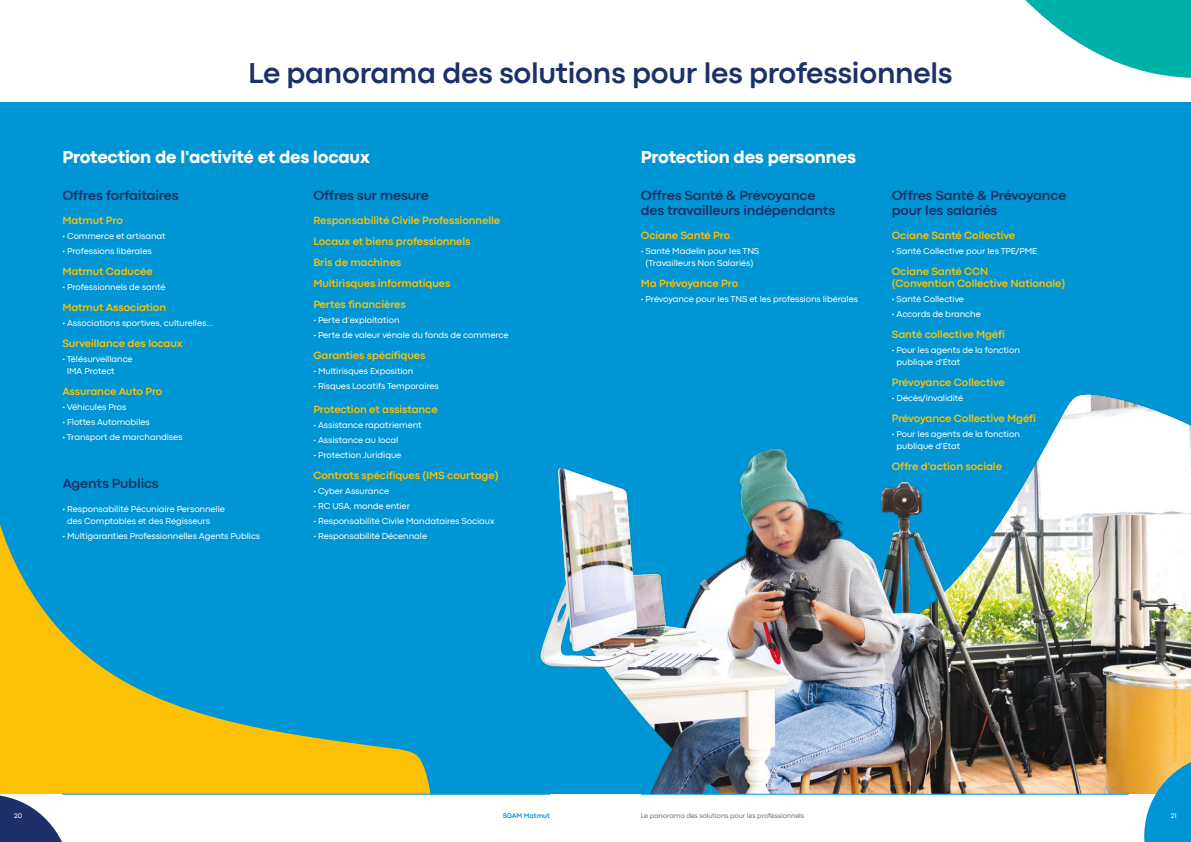
<style>
.page{position:relative;width:1191px;height:842px;background:#fff}
.page>*{position:absolute;margin:0;border:0;box-sizing:border-box;transform-origin:0 0}
.t1{font:700 30px "Codec Pro";letter-spacing:-.01em;color:#1d3168}
.t2{font:800 18px "Codec Pro";letter-spacing:-.01em;color:#fff}
.t3{font:700 14px/15px "Codec Pro";letter-spacing:-.01em;color:#1d3168}
.t4{font:700 11px/21px "Codec Pro";letter-spacing:-.01em;color:#fcc105}
.t5{font:9px/12px "Codec Pro";letter-spacing:-.01em;color:#fff}
.t6{font:7px "Codec Pro";letter-spacing:-.01em;color:#706f6f}
.t7{font:700 7px "Codec Pro";letter-spacing:-.01em;color:#0095d4}
.t8{font:7px "Codec Pro";color:#fff}
.t9{font:5px "Codec Pro";letter-spacing:-.01em;color:#f7a600}
.s1{color:#575756}
</style>
<div class="page">
<img style="left:794px;top:0;width:397px;height:794px">
<img style="left:662px;top:102px;width:132px;height:692px">
<svg style="left:791px;top:279px;width:6px;height:5px"></svg>
<svg style="left:989px;top:279px;width:6px;height:5px"></svg>
<svg style="left:791px;top:558px;width:6px;height:6px"></svg>
<svg style="left:989px;top:558px;width:6px;height:6px"></svg>
<svg style="left:0;top:102px;width:662px;height:692px;background:#1f9bc1"></svg>
<hr style="left:62px;top:794px;width:488px;height:1px;background:#0095d4">
<hr style="left:641px;top:794px;width:487px;height:1px;background:#0095d4">
<svg style="left:0;top:794px;width:67px;height:48px"></svg>
<svg style="left:1137px;top:757px;width:54px;height:85px;background:#61a9af"></svg>
<h1 class="t1" style="left:248px;top:55px;width:706px">Le panorama des solutions pour les professionnels</h1>
<h2 class="t2" style="left:62px;top:147px;width:309px">Protection de l'activité et des locaux</h2>
<h3 class="t3" style="left:62px;top:188px;width:118px">Offres forfaitaires</h3>
<p class="t4" style="left:62px;top:210px;width:62px">Matmut Pro</p>
<p class="t5" style="left:62px;top:230px;width:105px">• Commerce et artisanat</p>
<p class="t5" style="left:62px;top:245px;width:91px">• Professions libérales</p>
<p class="t4" style="left:62px;top:261px;width:92px">Matmut Caducée</p>
<p class="t5" style="left:62px;top:281px;width:105px">• Professionnels de santé</p>
<p class="t4" style="left:62px;top:297px;width:105px">Matmut Association</p>
<p class="t5" style="left:62px;top:317px;width:152px">• Associations sportives, culturelles...</p>
<p class="t4" style="left:62px;top:333px;width:122px">Surveillance des locaux</p>
<p class="t5" style="left:67px;top:353px;width:67px;text-indent:-4px">• Télésurveillance<br>IMA Protect</p>
<p class="t4" style="left:62px;top:381px;width:102px">Assurance Auto Pro</p>
<p class="t5" style="left:62px;top:401px;width:66px">• Véhicules Pros</p>
<p class="t5" style="left:62px;top:416px;width:89px">• Flottes Automobiles</p>
<p class="t5" style="left:62px;top:431px;width:122px">• Transport de marchandises</p>
<h3 class="t3" style="left:62px;top:476px;width:98px">Agents Publics</h3>
<p class="t5" style="left:67px;top:503px;width:159px;text-indent:-5px">• Responsabilité Pécuniaire Personnelle des Comptables et des Régisseurs</p>
<p class="t5" style="left:62px;top:530px;width:199px">• Multigaranties Professionnelles Agents Publics</p>
<h3 class="t3" style="left:313px;top:188px;width:117px">Offres sur mesure</h3>
<p class="t4" style="left:313px;top:210px;width:188px">Responsabilité Civile Professionnelle<br>Locaux et biens professionnels<br>Bris de machines<br>Multirisques informatiques<br>Pertes financières</p>
<p class="t5" style="left:313px;top:314px;width:88px">• Perte d’exploitation</p>
<p class="t5" style="left:313px;top:329px;width:197px">• Perte de valeur vénale du fonds de commerce</p>
<p class="t4" style="left:313px;top:345px;width:114px">Garanties spécifiques</p>
<p class="t5" style="left:313px;top:365px;width:102px">• Multirisques Exposition</p>
<p class="t5" style="left:313px;top:380px;width:127px">• Risques Locatifs Temporaires</p>
<p class="t4" style="left:313px;top:399px;width:126px">Protection et assistance</p>
<p class="t5" style="left:313px;top:419px;width:110px">• Assistance rapatriement</p>
<p class="t5" style="left:313px;top:434px;width:86px">• Assistance au local</p>
<p class="t5" style="left:313px;top:449px;width:89px">• Protection Juridique</p>
<p class="t4" style="left:313px;top:465px;width:187px">Contrats spécifiques (IMS courtage)</p>
<p class="t5" style="left:313px;top:485px;width:77px">• Cyber Assurance</p>
<p class="t5" style="left:313px;top:500px;width:98px">• RC USA, monde entier</p>
<p class="t5" style="left:313px;top:515px;width:183px">• Responsabilité Civile Mandataires Sociaux</p>
<p class="t5" style="left:313px;top:530px;width:115px">• Responsabilité Décennale</p>
<h2 class="t2" style="left:641px;top:147px;width:217px">Protection des personnes</h2>
<h3 class="t3" style="left:641px;top:188px;width:196px">Offres Santé &amp; Prévoyance des travailleurs indépendants</h3>
<p class="t4" style="left:641px;top:225px;width:91px">Ociane Santé Pro</p>
<p class="t5" style="left:641px;top:245px;width:120px;text-align:center">• Santé Madelin pour les TNS (Travailleurs Non Salariés)</p>
<p class="t4" style="left:641px;top:273px;width:99px">Ma Prévoyance Pro</p>
<p class="t5" style="left:641px;top:293px;width:219px">• Prévoyance pour les TNS et les professions libérales</p>
<h3 class="t3" style="left:891px;top:188px;width:176px">Offres Santé &amp; Prévoyance pour les salariés</h3>
<p class="t4" style="left:891px;top:225px;width:125px">Ociane Santé Collective</p>
<p class="t5" style="left:891px;top:245px;width:147px">• Santé Collective pour les TPE/PME</p>
<p class="t4" style="left:891px;top:266px;width:175px;line-height:12px">Ociane Santé CCN<br>(Convention Collective Nationale)</p>
<p class="t5" style="left:891px;top:293px;width:74px">• Santé Collective</p>
<p class="t5" style="left:891px;top:308px;width:91px">• Accords de branche</p>
<p class="t4" style="left:891px;top:324px;width:115px">Santé collective Mgéfi</p>
<p class="t5" style="left:896px;top:344px;width:125px;text-indent:-5px">• Pour les agents de la fonction publique d'État</p>
<p class="t4" style="left:891px;top:372px;width:114px">Prévoyance Collective</p>
<p class="t5" style="left:891px;top:392px;width:73px">• Décès/invalidité</p>
<p class="t4" style="left:891px;top:408px;width:146px">Prévoyance Collective Mgéfi</p>
<p class="t5" style="left:896px;top:428px;width:125px;text-indent:-5px">• Pour les agents de la fonction publique d'État</p>
<p class="t4" style="left:891px;top:456px;width:112px">Offre d'action sociale</p>
<p class="t9" style="left:1172px;top:762px;width:84px;rotate:-90deg">© sarote pruksachat - GettyImages</p>
<p class="t8" style="left:14px;top:812px;width:10px">20</p>
<p class="t7" style="left:503px;top:812px;width:49px">SGAM Matmut</p>
<p class="t6" style="left:641px;top:812px;width:165px">Le panorama des solutions pour les professionnels</p>
<p class="t8" style="left:1170px;top:812px;width:7px">21</p>
<p class="t6" style="left:650px;top:812px;width:89px"><span class="s1">ma</span>rché des professionnels</p>
</div>
